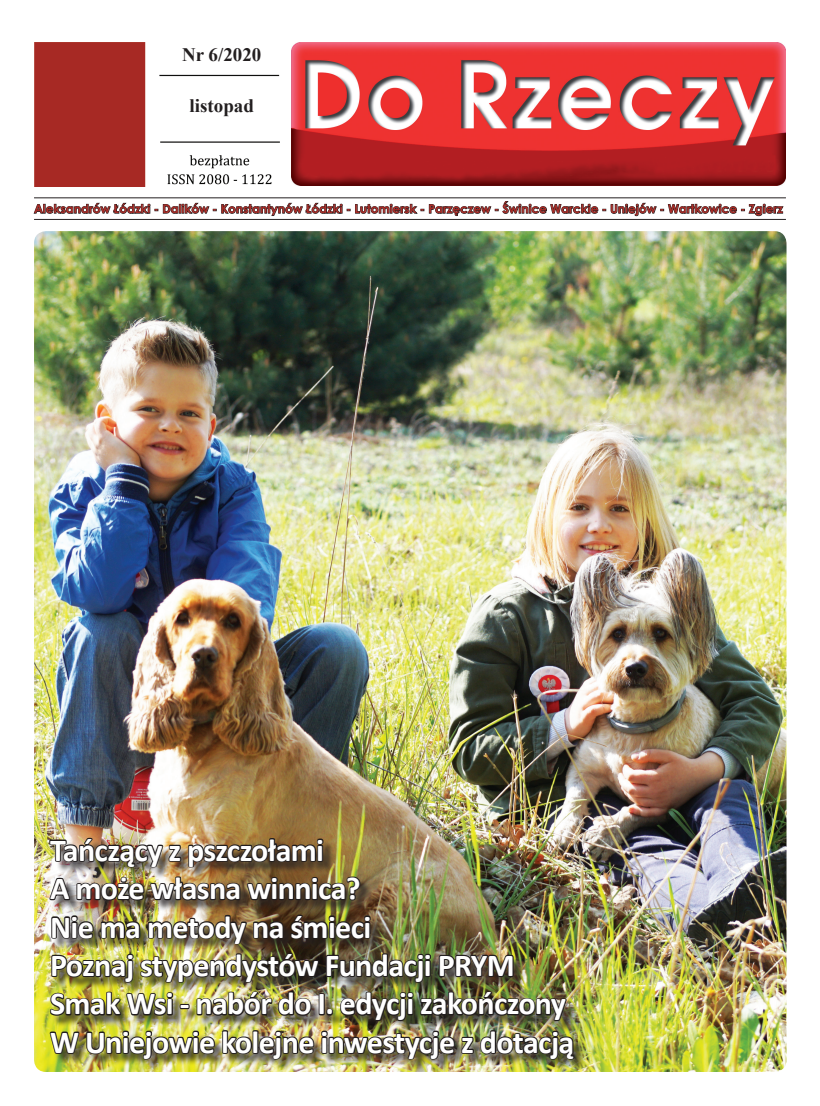
<style>
.page{position:relative;width:820px;height:1106px;background:#fff}
.page>*{position:absolute;margin:0;border:0;box-sizing:border-box;transform-origin:0 0}
.t1{font:700 32px/38.4px "Calibri";letter-spacing:-.02em;color:#fff}
.t2{font:700 19px "Times New Roman";color:#231f20}
.t3{font:700 12px "Century Gothic";color:#a72924}
</style>
<div class="page">
<img style="left:34px;top:231px;width:752px;height:840px">
<img style="left:291px;top:43px;width:494px;height:142px">
<img style="left:34px;top:43px;width:245px;height:143px">
<svg style="left:34px;top:201px;width:749px;height:15px"></svg>
<hr style="left:34px;top:197px;width:751px;height:1px;background:#231f20">
<hr style="left:34px;top:219px;width:751px;height:1px;background:#231f20">
<div style="left:168px;top:82px;width:100px;height:52px;background:#fff"></div>
<div style="left:169px;top:36px;width:100px;height:34px;background:#fff"></div>
<div style="left:51px;top:839px;width:535px;height:232px;background:#231f20;opacity:.75"></div>
<img style="left:48px;top:836px;width:528px;height:230px">
<p class="t2" style="left:182px;top:41px;width:81px">Nr 6/2020</p>
<p class="t2" style="left:189px;top:92px;width:66px">listopad</p>
<p class="t3" style="left:34px;top:200px;width:750px">Aleksandrów Łódzki - Dalików - Konstantynów Łódzki - Lutomiersk - Parzęczew - Świnice Warckie - Uniejów - Wartkowice - Zgierz</p>
<p class="t1" style="left:50px;top:830px;width:525px">Tańczący z pszczołami<br>A może własna winnica?<br>Nie ma metody na śmieci<br>Poznaj stypendystów Fundacji PRYM<br>Smak Wsi - nabór do I. edycji zakończony<br>W Uniejowie kolejne inwestycje z dotacją</p>
</div>
